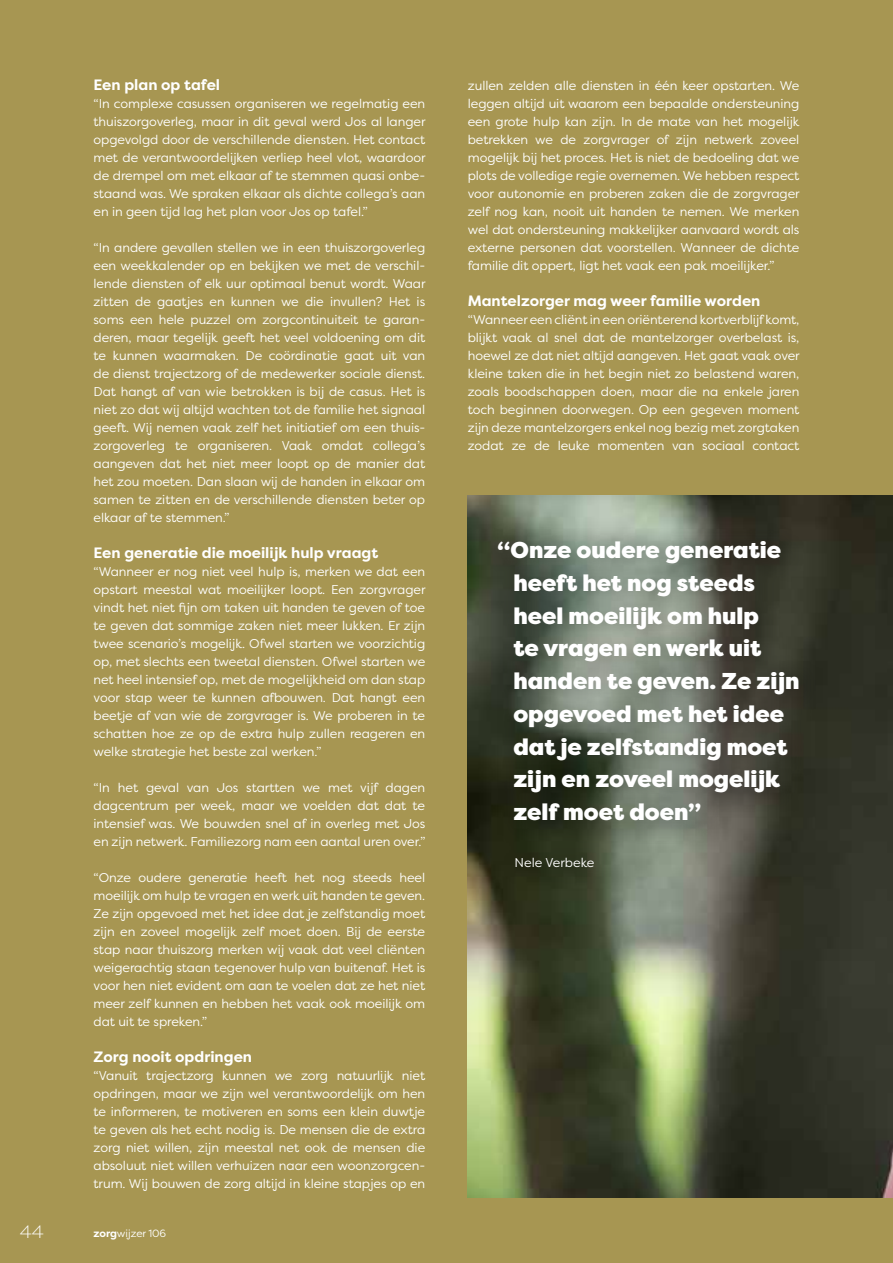
<style>
.page{position:relative;width:893px;height:1263px;background:#a79652}
.page>*{position:absolute;margin:0;border:0;box-sizing:border-box;transform-origin:0 0}
.t1{font:900 22.95px/32.7px "Filson Pro";color:#fff}
.t2{font:300 18px "Filson Pro";color:#fff}
.t3{font:700 15px "Filson Pro";color:#fff}
.t4{font:12.75px/18px "Filson Pro";letter-spacing:-.005em;color:#fff;text-align:justify}
.t5{font:10.5px "Filson Pro";letter-spacing:-.01em;color:#fff}
.s1{font-weight:700}
</style>
<div class="page">
<img style="left:468px;top:495px;width:425px;height:702px">
<div style="left:479px;top:522px;width:345px;height:370px;background:#000;opacity:.75"></div>
<p class="t3" style="left:94px;top:75px;width:128px">Een plan op tafel</p>
<p class="t4" style="left:94px;top:94px;width:334px">“In complexe casussen organiseren we regelmatig een thuiszorgoverleg, maar in dit geval werd Jos al langer opgevolgd door de verschillende diensten. Het contact met de verantwoordelijken verliep heel vlot, waardoor de drempel om met elkaar af te stemmen quasi onbe&shy;staand was. We spraken elkaar als dichte collega’s aan en in geen tijd lag het plan voor Jos op tafel.”</p>
<p class="t4" style="left:94px;top:238px;width:333px">“In andere gevallen stellen we in een thuiszorgoverleg een weekkalender op en bekijken we met de verschil&shy;lende diensten of elk uur optimaal benut wordt. Waar zitten de gaatjes en kunnen we die invullen? Het is soms een hele puzzel om zorgcontinuiteit te garan&shy;deren, maar tegelijk geeft het veel voldoening om dit te kunnen waarmaken. De coördinatie gaat uit van de dienst trajectzorg of de medewerker sociale dienst.<br>Dat hangt af van wie betrokken is bij de casus. Het is niet zo dat wij altijd wachten tot de familie het signaal geeft. Wij nemen vaak zelf het initiatief om een thuis&shy;zorgoverleg te organiseren. Vaak omdat collega’s aangeven dat het niet meer loopt op de manier dat het zou moeten. Dan slaan wij de handen in elkaar om samen te zitten en de verschillende diensten beter op elkaar af te stemmen.”</p>
<p class="t3" style="left:94px;top:543px;width:286px">Een generatie die moeilijk hulp vraagt</p>
<p class="t4" style="left:94px;top:562px;width:334px">“Wanneer er nog niet veel hulp is, merken we dat een opstart meestal wat moeilijker loopt. Een zorgvrager vindt het niet fijn om taken uit handen te geven of toe te geven dat sommige zaken niet meer lukken. Er zijn twee scenario’s mogelijk. Ofwel starten we voorzichtig op, met slechts een tweetal diensten. Ofwel starten we net heel intensief op, met de mogelijkheid om dan stap voor stap weer te kunnen afbouwen. Dat hangt een beetje af van wie de zorgvrager is. We proberen in te schatten hoe ze op de extra hulp zullen reageren en welke strategie het beste zal werken.”</p>
<p class="t4" style="left:94px;top:778px;width:333px">“In het geval van Jos startten we met vijf dagen dagcentrum per week, maar we voelden dat dat te intensief was. We bouwden snel af in overleg met Jos en zijn netwerk. Familiezorg nam een aantal uren over.”</p>
<p class="t4" style="left:94px;top:868px;width:333px">“Onze oudere generatie heeft het nog steeds heel moeilijk om hulp te vragen en werk uit handen te geven.<br>Ze zijn opgevoed met het idee dat je zelfstandig moet zijn en zoveel mogelijk zelf moet doen. Bij de eerste stap naar thuiszorg merken wij vaak dat veel cliënten weigerachtig staan tegenover hulp van buitenaf. Het is voor hen niet evident om aan te voelen dat ze het niet meer zelf kunnen en hebben het vaak ook moeilijk om dat uit te spreken.”</p>
<p class="t3" style="left:94px;top:1047px;width:160px">Zorg nooit opdringen</p>
<p class="t4" style="left:94px;top:1066px;width:333px">“Vanuit trajectzorg kunnen we zorg natuurlijk niet opdringen, maar we zijn wel verantwoordelijk om hen te informeren, te motiveren en soms een klein duwtje te geven als het echt nodig is. De mensen die de extra zorg niet willen, zijn meestal net ook de mensen die absoluut niet willen verhuizen naar een woonzorgcen&shy;trum. Wij bouwen de zorg altijd in kleine stapjes op en</p>
<h2 class="t2" style="left:20px;top:1220px;width:25px">44</h2>
<p class="t5" style="left:94px;top:1227px;width:74px"><span class="s1">zorg</span>wijzer 106</p>
<p class="t4" style="left:468px;top:76px;width:334px">zullen zelden alle diensten in één keer opstarten. We leggen altijd uit waarom een bepaalde ondersteuning een grote hulp kan zijn. In de mate van het mogelijk betrekken we de zorgvrager of zijn netwerk zoveel mogelijk bij het proces. Het is niet de bedoeling dat we plots de volledige regie overnemen. We hebben respect voor autonomie en proberen zaken die de zorgvrager zelf nog kan, nooit uit handen te nemen. We merken wel dat ondersteuning makkelijker aanvaard wordt als externe personen dat voorstellen. Wanneer de dichte familie dit oppert, ligt het vaak een pak moeilijker.”</p>
<p class="t3" style="left:468px;top:291px;width:294px">Mantelzorger mag weer familie worden</p>
<p class="t4" style="left:468px;top:310px;width:334px">“Wanneer een cliënt in een oriënterend kortverblijf komt, blijkt vaak al snel dat de mantelzorger overbelast is, hoewel ze dat niet altijd aangeven. Het gaat vaak over kleine taken die in het begin niet zo belastend waren, zoals boodschappen doen, maar die na enkele jaren toch beginnen doorwegen. Op een gegeven moment zijn deze mantelzorgers enkel nog bezig met zorgtaken zodat ze de leuke momenten van sociaal contact</p>
<h1 class="t1" style="left:513px;top:534px;width:288px;text-indent:-16px">“Onze oudere generatie heeft het nog steeds heel moeilijk om hulp<br>te vragen en werk uit handen te geven. Ze zijn opgevoed met het idee dat je zelfstandig moet zijn en zoveel mogelijk zelf moet doen”</h1>
<p class="t4" style="left:515px;top:853px;width:81px">Nele Verbeke</p>
</div>
